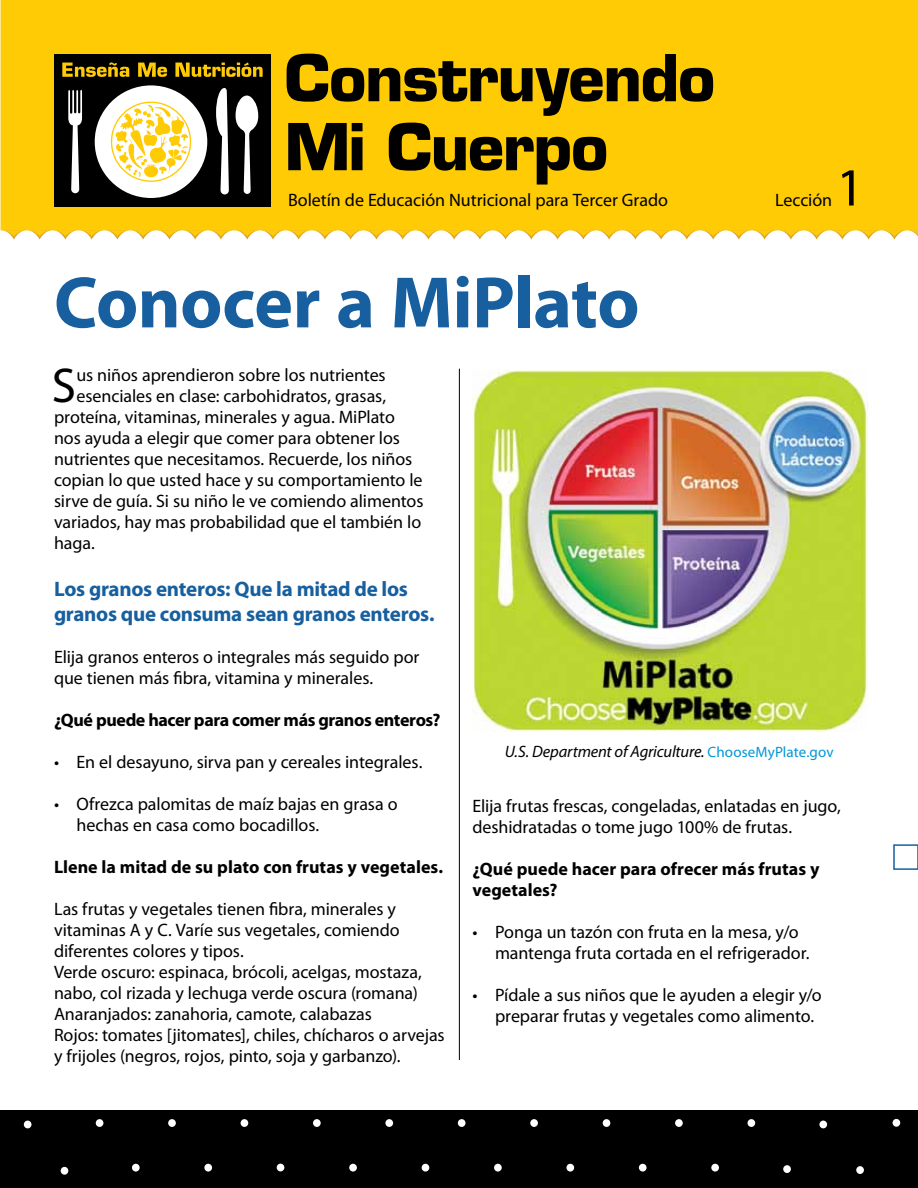
<style>
.page{position:relative;width:918px;height:1188px;background:#fff}
.page>*{position:absolute;margin:0;border:0;box-sizing:border-box;transform-origin:0 0}
.t1{font:700 73.5px "Myriad Pro";letter-spacing:-.01em;color:#175f9e}
.t2{font:700 63px/69px "Eurostile LT Std";letter-spacing:-.02em;color:#000}
.t3{font:54px "Myriad Pro";color:#000}
.t4{font:49.2px "Myriad Pro";color:#000}
.t5{font:700 21px/25.2px "Myriad Pro";letter-spacing:-.015em;color:#175f9e}
.t6{font:18px/21px "Myriad Pro";letter-spacing:-.005em;color:#000}
.t7{font:700 18px/21px "Myriad Pro";color:#000}
.t8{font:700 18px "Myriad Pro";letter-spacing:-.025em;color:#000}
.t9{font:italic 16.5px "Myriad Pro";letter-spacing:-.01em;color:#000}
.s1{font-style:normal;font-size:15px;color:#0097d6}
</style>
<div class="page">
<div style="left:1px;top:0;width:917px;height:230px;background:#ffcb05"></div>
<svg style="left:1px;top:230px;width:917px;height:10px"></svg>
<div style="left:0;top:1110px;width:918px;height:78px;background:#000"></div>
<div style="left:96px;top:1119px;width:7px;height:8px;background:#fff;border-radius:50%"></div>
<div style="left:168px;top:1119px;width:8px;height:8px;background:#fff;border-radius:50%"></div>
<div style="left:241px;top:1119px;width:7px;height:8px;background:#fff;border-radius:50%"></div>
<div style="left:313px;top:1119px;width:8px;height:8px;background:#fff;border-radius:50%"></div>
<div style="left:385px;top:1119px;width:8px;height:8px;background:#fff;border-radius:50%"></div>
<div style="left:458px;top:1119px;width:8px;height:8px;background:#fff;border-radius:50%"></div>
<div style="left:530px;top:1119px;width:8px;height:8px;background:#fff;border-radius:50%"></div>
<div style="left:603px;top:1119px;width:7px;height:8px;background:#fff;border-radius:50%"></div>
<div style="left:675px;top:1119px;width:8px;height:8px;background:#fff;border-radius:50%"></div>
<div style="left:748px;top:1119px;width:7px;height:8px;background:#fff;border-radius:50%"></div>
<div style="left:132px;top:1164px;width:8px;height:8px;background:#fff;border-radius:50%"></div>
<div style="left:204px;top:1164px;width:8px;height:8px;background:#fff;border-radius:50%"></div>
<div style="left:349px;top:1164px;width:8px;height:8px;background:#fff;border-radius:50%"></div>
<div style="left:422px;top:1164px;width:7px;height:8px;background:#fff;border-radius:50%"></div>
<div style="left:494px;top:1164px;width:8px;height:8px;background:#fff;border-radius:50%"></div>
<div style="left:566px;top:1164px;width:8px;height:8px;background:#fff;border-radius:50%"></div>
<div style="left:639px;top:1164px;width:8px;height:8px;background:#fff;border-radius:50%"></div>
<div style="left:711px;top:1164px;width:8px;height:8px;background:#fff;border-radius:50%"></div>
<div style="left:61px;top:1167px;width:7px;height:8px;background:#fff;border-radius:50%"></div>
<div style="left:24px;top:1121px;width:8px;height:7px;background:#fff;border-radius:50%"></div>
<div style="left:819px;top:1121px;width:8px;height:7px;background:#fff;border-radius:50%"></div>
<div style="left:783px;top:1165px;width:8px;height:8px;background:#fff;border-radius:50%"></div>
<div style="left:856px;top:1166px;width:8px;height:8px;background:#fff;border-radius:50%"></div>
<div style="left:277px;top:1164px;width:7px;height:7px;background:#fff;border-radius:50%"></div>
<div style="left:893px;top:1119px;width:7px;height:8px;background:#fff;border-radius:50%"></div>
<div style="left:54px;top:54px;width:217px;height:153px;background:#000"></div>
<svg style="left:68px;top:90px;width:14px;height:103px"></svg>
<svg style="left:216px;top:88px;width:13px;height:106px"></svg>
<div style="left:95px;top:85px;width:112px;height:113px;background:#fff;border-radius:50%"></div>
<svg style="left:112px;top:103px;width:78px;height:78px"></svg>
<svg style="left:115px;top:105px;width:74px;height:72px"></svg>
<svg style="left:236px;top:95px;width:22px;height:99px"></svg>
<svg style="left:62px;top:62px;width:67px;height:15px"></svg>
<svg style="left:138px;top:63px;width:29px;height:14px"></svg>
<svg style="left:175px;top:62px;width:88px;height:15px"></svg>
<hr style="left:459px;top:369px;width:1px;height:691px;background:#000">
<img style="left:473px;top:369px;width:394px;height:362px">
<div style="left:893px;top:844px;width:25px;height:26px;border:2px solid #175f9e"></div>
<h2 class="t2" style="left:284px;top:44px;width:432px">Construyendo<br>Mi Cuerpo</h2>
<p class="t6" style="left:288px;top:189px;width:382px">Boletín de Educación Nutricional para Tercer Grado</p>
<p class="t6" style="left:775px;top:189px;width:59px">Lección</p>
<h3 class="t3" style="left:836px;top:154px;width:29px">1</h3>
<h1 class="t1" style="left:54px;top:255px;width:587px">Conocer a MiPlato</h1>
<h3 class="t4" style="left:52px;top:356px;width:26px">S</h3>
<p class="t6" style="left:76px;top:365px;width:311px">us niños aprendieron sobre los nutrientes</p>
<p class="t6" style="left:76px;top:386px;width:311px">esenciales en clase: carbohidratos, grasas,</p>
<p class="t6" style="left:54px;top:407px;width:342px">proteína, vitaminas, minerales y agua. MiPlato</p>
<p class="t6" style="left:54px;top:428px;width:348px">nos ayuda a elegir que comer para obtener los</p>
<p class="t6" style="left:54px;top:449px;width:360px">nutrientes que necesitamos. Recuerde, los niños</p>
<p class="t6" style="left:54px;top:470px;width:370px">copian lo que usted hace y su comportamiento le</p>
<p class="t6" style="left:54px;top:491px;width:371px">sirve de guía. Si su niño le ve comiendo alimentos</p>
<p class="t6" style="left:54px;top:512px;width:369px">variados, hay mas probabilidad que el también lo</p>
<p class="t6" style="left:54px;top:533px;width:42px">haga.</p>
<p class="t5" style="left:54px;top:575px;width:382px">Los granos enteros: Que la mitad de los granos que consuma sean granos enteros.</p>
<p class="t6" style="left:54px;top:646px;width:367px">Elija granos enteros o integrales más seguido por que tienen más fibra, vitamina y minerales.</p>
<p class="t8" style="left:54px;top:708px;width:388px">¿Qué puede hacer para comer más granos enteros?</p>
<p class="t6" style="left:54px;top:751px;width:370px">• En el desayuno, sirva pan y cereales integrales.</p>
<p class="t6" style="left:76px;top:793px;width:323px;text-indent:-22px">• Ofrezca palomitas de maíz bajas en grasa o hechas en casa como bocadillos.</p>
<p class="t7" style="left:54px;top:856px;width:391px">Llene la mitad de su plato con frutas y vegetales.</p>
<p class="t6" style="left:54px;top:898px;width:392px">Las frutas y vegetales tienen fibra, minerales y vitaminas A y C. Varíe sus vegetales, comiendo diferentes colores y tipos.<br>Verde oscuro: espinaca, brócoli, acelgas, mostaza, nabo, col rizada y lechuga verde oscura (romana)<br>Anaranjados: zanahoria, camote, calabazas<br>Rojos: tomates [jitomates], chiles, chícharos o arvejas y frijoles (negros, rojos, pinto, soja y garbanzo).</p>
<p class="t9" style="left:505px;top:741px;width:330px">U.S. Department of Agriculture. <span class="s1">ChooseMyPlate.gov</span></p>
<p class="t6" style="left:472px;top:795px;width:370px">Elija frutas frescas, congeladas, enlatadas en jugo, deshidratadas o tome jugo 100% de frutas.</p>
<p class="t7" style="left:472px;top:858px;width:348px">¿Qué puede hacer para ofrecer más frutas y vegetales?</p>
<p class="t6" style="left:495px;top:921px;width:316px;text-indent:-22px">• Ponga un tazón con fruta en la mesa, y/o mantenga fruta cortada en el refrigerador.</p>
<p class="t6" style="left:495px;top:984px;width:328px;text-indent:-22px">• Pídale a sus niños que le ayuden a elegir y/o preparar frutas y vegetales como alimento.</p>
</div>
